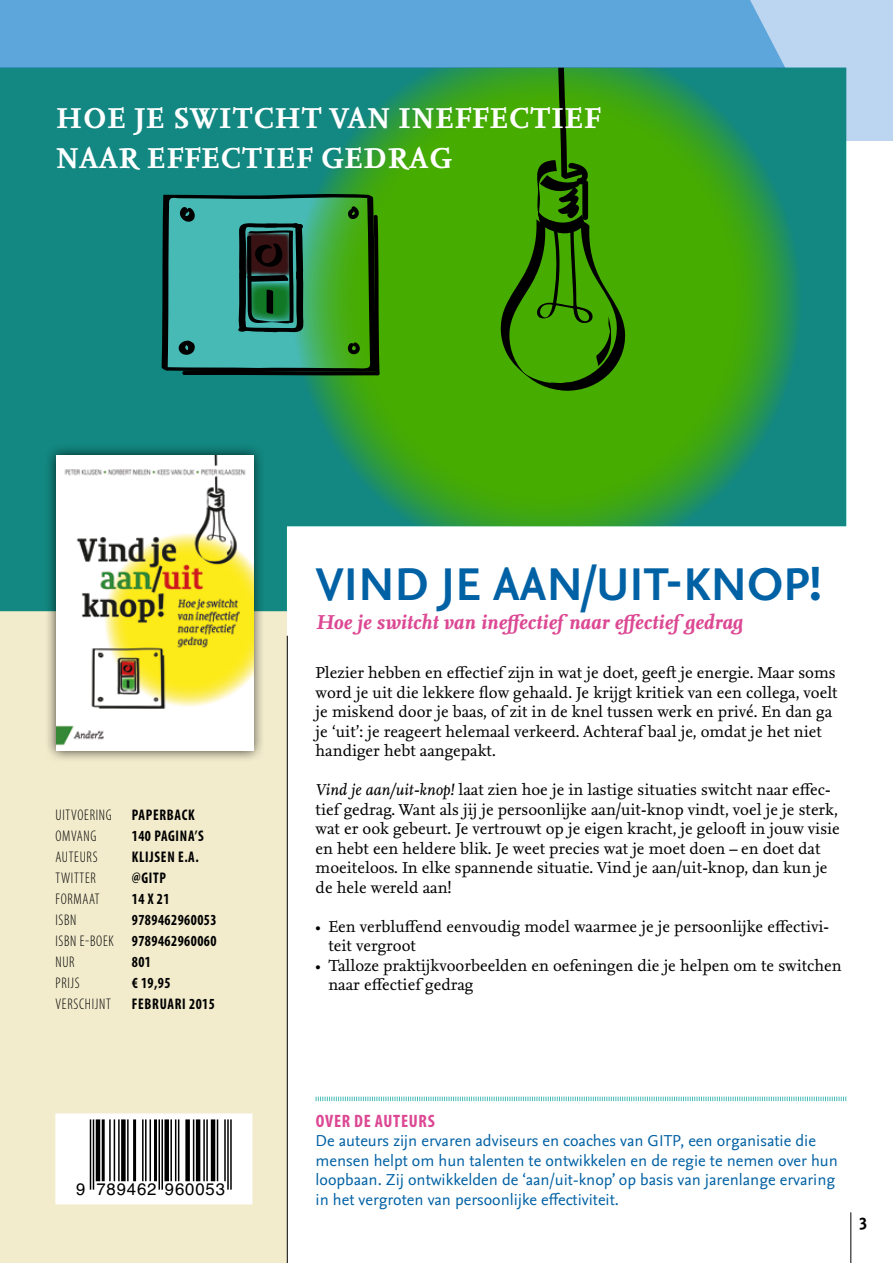
<style>
.page{position:relative;width:893px;height:1263px;background:#fff}
.page>*{position:absolute;margin:0;border:0;box-sizing:border-box;transform-origin:0 0}
.t1{font:700 48px "Nexus Sans OT";letter-spacing:.01em;color:#0061a4}
.t2{font:700 30px/39.6px "Nexus Serif OT";letter-spacing:.01em;color:#fff}
.t3{font:italic 700 21px "Nexus Serif OT";color:#dc4893}
.t4{font:700 condensed 18px "Myriad Pro";letter-spacing:.04em;color:#dc4893}
.t5{font:700 18px "Nexus Mix OT";color:#000}
.t6{font:16.8px "Helvetica";letter-spacing:.05em;color:#000}
.t7{font:16.5px/19.5px "Nexus Serif OT";color:#000}
.t8{font:16.5px/19.5px "Nexus Sans OT";color:#0061a4}
.t9{font:700 condensed 15.45px/21px "Myriad Pro";letter-spacing:.03em;color:#000;text-align:justify;scale:.93 1}
.t10{font:300 condensed 15.45px "Myriad Pro";letter-spacing:.05em;color:#000;scale:.93 1}
.t11{font:700 condensed 15.45px "Myriad Pro";letter-spacing:.05em;color:#000;scale:.93 1}
.s1{font-weight:300}
.s2{font-style:italic}
</style>
<div class="page">
<div style="left:0;top:0;width:893px;height:68px;background:#5ca6dc"></div>
<div style="left:0;top:611px;width:287px;height:652px;background:#f2ebcc"></div>
<hr style="left:287px;top:636px;width:1px;height:627px;background:#000">
<svg style="left:735px;top:0;width:158px;height:141px"></svg>
<hr style="left:850px;top:1212px;width:1px;height:51px;background:#000">
<svg style="left:55px;top:1113px;width:198px;height:92px;background:#c3c2c2"></svg>
<svg style="left:315px;top:1096px;width:532px;height:6px"></svg>
<svg style="left:0;top:68px;width:846px;height:543px;background:#429f5c"></svg>
<div style="left:45px;top:443px;width:220px;height:319px;background:#000;opacity:.75"></div>
<img style="left:56px;top:455px;width:197px;height:294px">
<h2 class="t2" style="left:56px;top:100px;width:547px">HOE JE SWITCHT VAN INEFFECTIEF<br>NAAR EFFECTIEF GEDRAG</h2>
<p class="t10" style="left:55px;top:805px;width:62px">UITVOERING</p>
<p class="t11" style="left:132px;top:805px;width:69px">PAPERBACK</p>
<p class="t10" style="left:55px;top:826px;width:46px">OMVANG</p>
<p class="t9" style="left:132px;top:825px;width:79px">140 PAGINA’S</p>
<p class="t10" style="left:55px;top:847px;width:47px">AUTEURS</p>
<p class="t11" style="left:132px;top:847px;width:73px">KLIJSEN E.A.</p>
<p class="t10" style="left:55px;top:868px;width:45px">TWITTER</p>
<p class="t9" style="left:132px;top:867px;width:38px">@GITP</p>
<p class="t10" style="left:55px;top:889px;width:49px">FORMAAT</p>
<p class="t9" style="left:132px;top:888px;width:42px">14 X 21</p>
<p class="t10" style="left:55px;top:910px;width:24px">ISBN</p>
<p class="t9" style="left:55px;top:908px;width:175px;text-indent:76px">9789462960053<br><span class="s1">ISBN E-BOEK</span> 9789462960060<br><span class="s1">NUR</span></p>
<p class="t9" style="left:132px;top:950px;width:22px">801</p>
<p class="t10" style="left:55px;top:973px;width:28px">PRIJS</p>
<p class="t9" style="left:132px;top:971px;width:43px">€ 19,95</p>
<p class="t10" style="left:55px;top:994px;width:61px">VERSCHIJNT</p>
<p class="t11" style="left:132px;top:994px;width:91px">FEBRUARI 2015</p>
<p class="t6" style="left:76px;top:1176px;width:150px">9 789462 960053</p>
<h1 class="t1" style="left:316px;top:557px;width:507px">VIND JE AAN/UIT-KNOP!</h1>
<p class="t3" style="left:316px;top:609px;width:428px">Hoe je switcht van ineffectief naar effectief gedrag</p>
<p class="t7" style="left:316px;top:663px;width:524px">Plezier hebben en effectief zijn in wat je doet, geeft je energie. Maar soms word je uit die lekkere flow gehaald. Je krijgt kritiek van een collega, voelt je miskend door je baas, of zit in de knel tussen werk en privé. En dan ga je ‘uit’: je reageert helemaal verkeerd. Achteraf baal je, omdat je het niet handiger hebt aangepakt.</p>
<p class="t7" style="left:316px;top:780px;width:526px"><span class="s2">Vind je aan/uit-knop!</span> laat zien hoe je in lastige situaties switcht naar effec&shy;tief gedrag. Want als jij je persoonlijke aan/uit-knop vindt, voel je je sterk, wat er ook gebeurt. Je vertrouwt op je eigen kracht, je gelooft in jouw visie en hebt een heldere blik. Je weet precies wat je moet doen – en doet dat moeiteloos. In elke spannende situatie. Vind je aan/uit-knop, dan kun je de hele wereld aan!</p>
<p class="t7" style="left:328px;top:917px;width:502px;text-indent:-13px">• Een verbluffend eenvoudig model waarmee je je persoonlijke effectivi&shy;teit vergroot</p>
<p class="t7" style="left:328px;top:956px;width:515px;text-indent:-13px">• Talloze praktijkvoorbeelden en oefeningen die je helpen om te switchen naar effectief gedrag</p>
<p class="t4" style="left:316px;top:1109px;width:121px">OVER DE AUTEURS</p>
<p class="t8" style="left:316px;top:1131px;width:524px">De auteurs zijn ervaren adviseurs en coaches van GITP, een organisatie die mensen helpt om hun talenten te ontwikkelen en de regie te nemen over hun loopbaan. Zij ontwikkelden de ‘aan/uit-knop’ op basis van jarenlange ervaring in het vergroten van persoonlijke effectiviteit.</p>
<p class="t5" style="left:859px;top:1209px;width:9px">3</p>
</div>
